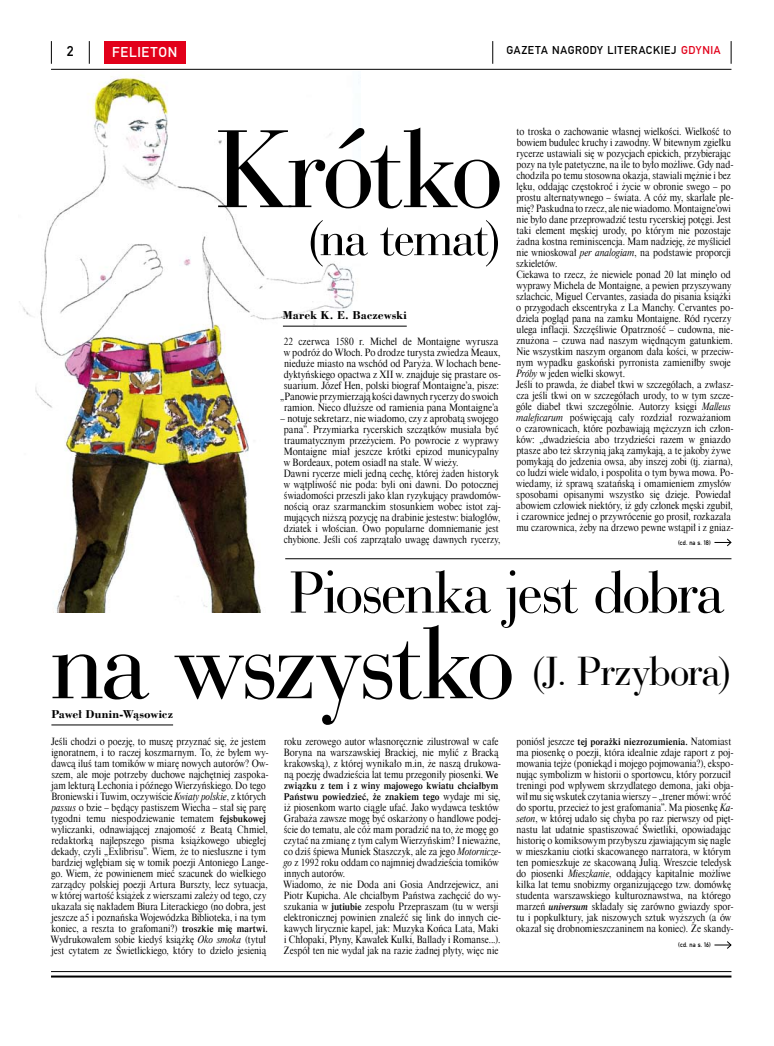
<style>
.page{position:relative;width:774px;height:1046px;background:#fff}
.page>*{position:absolute;margin:0;border:0;box-sizing:border-box;transform-origin:0 0}
.t1{font:116px "Bauer Bodni EU";letter-spacing:-.025em;color:#000}
.t2{font:107px "Bauer Bodni EU";letter-spacing:-.02em;color:#000}
.t3{font:62px "Bauer Bodni EU";letter-spacing:-.02em;color:#000}
.t4{font:52px "Bauer Bodni EU";letter-spacing:-.015em;color:#000}
.t5{font:43px "Bauer Bodni EU";letter-spacing:-.01em;color:#000}
.t6{font:15px "Fette Mit DOT";letter-spacing:.04em;color:#fff}
.t7{font:15px "Fette Mit DOT";color:#000}
.t8{font:700 12px "Bodoni EU";letter-spacing:.005em;color:#000}
.t9{font:12px "Fette Mit DOT";letter-spacing:.04em;color:#000}
.t10{font:10px/11px "Dutch 801 Hd EU";color:#000;scale:.92 1}
.t11{font:10px/11px "Dutch 801 Hd EU";color:#000;text-align:center;scale:.94 1}
.t12{font:10px/11px "Dutch 801 Se Bd EU";letter-spacing:.01em;color:#000;scale:.92 1}
.t13{font:7px "Fette Mit DOT";letter-spacing:.02em;color:#000;scale:.92 1}
.s1{color:#e2001a}
.s2{font-style:italic}
.s3{font-family:"Dutch 801 Se Bd EU"}
.s4{font-family:"Dutch 801 Hd EU"}
.s5{font-family:"Dutch 801 Se Bd EU";font-style:italic}
</style>
<div class="page">
<hr style="left:51px;top:69px;width:680px;height:1px;background:#000">
<svg style="left:51px;top:41px;width:1px;height:23px"></svg>
<svg style="left:492px;top:41px;width:1px;height:23px"></svg>
<svg style="left:89px;top:41px;width:1px;height:23px"></svg>
<svg style="left:731px;top:41px;width:1px;height:23px"></svg>
<div style="left:105px;top:41px;width:81px;height:23px;background:#e2001a"></div>
<hr style="left:51px;top:976px;width:680px;height:2px;background:#000">
<hr style="left:51px;top:971px;width:680px;height:1px;background:#000">
<img style="left:19px;top:75px;width:342px;height:537px">
<hr style="left:283px;top:326px;width:124px;height:1px;background:#000">
<hr style="left:51px;top:725px;width:122px;height:1px;background:#000">
<hr style="left:285px;top:559px;width:446px;height:1px;background:#000">
<svg style="left:714px;top:538px;width:18px;height:9px"></svg>
<svg style="left:714px;top:941px;width:18px;height:8px"></svg>
<h3 class="t7" style="left:67px;top:43px;width:8px">2</h3>
<p class="t9" style="left:506px;top:43px;width:215px">GAZETA NAGRODY LITERACKIEJ <span class="s1">GDYNIA</span></p>
<h3 class="t6" style="left:112px;top:43px;width:66px">FELIETON</h3>
<h1 class="t1" style="left:220px;top:98px;width:284px">Krótko</h1>
<h3 class="t4" style="left:306px;top:206px;width:197px">(na temat)</h3>
<p class="t8" style="left:283px;top:308px;width:125px">Marek K. E. Baczewski</p>
<p class="t11" style="left:280px;top:336px;width:237px">22 czerwca 1580 r. Michel de Montaigne wyrusza w podróż do Włoch. Po drodze turysta zwiedza Meaux, nieduże miasto na wschód od Paryża. W lochach bene&shy;dyktyńskiego opactwa z XII w. znajduje się prastare os&shy;suarium. Józef Hen, polski biograf Montaigne’a, pisze: „Panowie przymierzają kości dawnych rycerzy do swoich ramion. Nieco dłuższe od ramienia pana Montaigne’a</p>
<p class="t11" style="left:284px;top:413px;width:233px;text-align:left;text-indent:-3px">– notuje sekretarz, nie wiadomo, czy z aprobatą swojego pana”. Przymiarka rycerskich szczątków musiała być traumatycznym przeżyciem. Po powrocie z wyprawy Montaigne miał jeszcze krótki epizod municypalny w Bordeaux, potem osiadł na stałe. W wieży.<br>Dawni rycerze mieli jedną cechę, której żaden historyk w wątpliwość nie poda: byli oni dawni. Do potocznej świadomości przeszli jako klan ryzykujący prawdomów&shy;nością oraz szarmanckim stosunkiem wobec istot zaj&shy;mujących niższą pozycję na drabinie jestestw: białogłów, dziatek i włościan. Owo popularne domniemanie jest chybione. Jeśli coś zaprzątało uwagę dawnych rycerzy,</p>
<p class="t10" style="left:516px;top:126px;width:238px">to troska o zachowanie własnej wielkości. Wielkość to bowiem budulec kruchy i zawodny. W bitewnym zgiełku rycerze ustawiali się w pozycjach epickich, przybierając pozy na tyle patetyczne, na ile to było możliwe. Gdy nad&shy;chodziła po temu stosowna okazja, stawiali mężnie i bez lęku, oddając częstokroć i życie w obronie swego – po prostu alternatywnego – świata. A cóż my, skarlałe ple&shy;mię? Paskudna to rzecz, ale nie wiadomo. Montaigne’owi nie było dane przeprowadzić testu rycerskiej potęgi. Jest taki element męskiej urody, po którym nie pozostaje żadna kostna reminiscencja. Mam nadzieję, że myśliciel nie wnioskował <span class="s2">per analogiam</span>, na podstawie proporcji szkieletów.<br>Ciekawa to rzecz, że niewiele ponad 20 lat minęło od wyprawy Michela de Montaigne, a pewien przyszywany szlachcic, Miguel Cervantes, zasiada do pisania książki o przygodach ekscentryka z La Manchy. Cervantes po&shy;dziela pogląd pana na zamku Montaigne. Ród rycerzy ulega inflacji. Szczęśliwie Opatrzność – cudowna, nie&shy;znużona – czuwa nad naszym więdnącym gatunkiem.<br>Nie wszystkim naszym organom dała kości, w przeciw&shy;nym wypadku gaskoński pyrronista zamieniłby swoje <span class="s2">Próby</span> w jeden wielki skowyt.<br>Jeśli to prawda, że diabeł tkwi w szczegółach, a zwłasz&shy;cza jeśli tkwi on w szczegółach urody, to w tym szcze&shy;góle diabeł tkwi szczególnie. Autorzy księgi <span class="s2">Malleus maleficarum</span> poświęcają cały rozdział rozważaniom o czarownicach, które pozbawiają mężczyzn ich człon&shy;ków: „dwadzieścia abo trzydzieści razem w gniazdo ptasze abo też skrzynią jaką zamykają, a te jakoby żywe pomykają do jedzenia owsa, aby inszej zobi (tj. ziarna), co ludzi wiele widało, i pospolita o tym bywa mowa. Po&shy;wiedamy, iż sprawą szatańską i omamieniem zmysłów sposobami opisanymi wszystko się dzieje. Powiedał abowiem człowiek niektóry, iż gdy członek męski zgubił, i czarownice jednej o przywrócenie go prosił, rozkazała mu czarownica, żeby na drzewo pewne wstąpił i z gniaz-</p>
<p class="t13" style="left:678px;top:539px;width:38px">(cd. na s. 18)</p>
<h3 class="t3" style="left:290px;top:554px;width:435px">Piosenka jest dobra</h3>
<h2 class="t2" style="left:51px;top:598px;width:464px">na wszystko</h2>
<h3 class="t5" style="left:531px;top:644px;width:203px">(J. Przybora)</h3>
<p class="t8" style="left:51px;top:707px;width:123px">Paweł Dunin-Wąsowicz</p>
<p class="t10" style="left:51px;top:736px;width:238px">Jeśli chodzi o poezję, to muszę przyznać się, że jestem ignoratnem, i to raczej koszmarnym. To, że byłem wy&shy;dawcą iluś tam tomików w miarę nowych autorów? Ow&shy;szem, ale moje potrzeby duchowe najchętniej zaspoka&shy;jam lekturą Lechonia i późnego Wierzyńskiego. Do tego Broniewski i Tuwim, oczywiście <span class="s2">Kwiaty polskie</span>, z których <span class="s2">passus</span> o bzie – będący pastiszem Wiecha – stał się parę tygodni temu niespodziewanie tematem <span class="s3">fejsbukowej </span>wyliczanki, odnawiającej znajomość z Beatą Chmiel, redaktorką najlepszego pisma książkowego ubiegłej dekady, czyli „Exlibrisu”. Wiem, że to niesłuszne i tym bardziej wgłębiam się w tomik poezji Antoniego Lange&shy;go. Wiem, że powinienem mieć szacunek do wielkiego zarządcy polskiej poezji Artura Burszty, lecz sytuacja, w której wartość książek z wierszami zależy od tego, czy ukazała się nakładem Biura Literackiego (no dobra, jest jeszcze a5 i poznańska Wojewódzka Biblioteka, i na tym koniec, a reszta to grafomani?) <span class="s3">troszkie mię martwi.<br></span>Wydrukowałem sobie kiedyś książkę <span class="s2">Oko smoka</span> (tytuł jest cytatem ze Świetlickiego, który to dzieło jesienią</p>
<p class="t10" style="left:284px;top:736px;width:238px">roku zerowego autor własnoręcznie zilustrował w cafe Boryna na warszawskiej Brackiej, nie mylić z Bracką krakowską), z której wynikało m.in, że naszą drukowa&shy;ną poezję dwadzieścia lat temu przegoniły piosenki. <span class="s3">We</span></p>
<p class="t12" style="left:284px;top:780px;width:237px">związku z tem i z winy majowego kwiatu chciałbym<br>Państwu powiedzieć, że znakiem tego <span class="s4">wydaje mi się,</span></p>
<p class="t10" style="left:283px;top:802px;width:238px">iż piosenkom warto ciągle ufać. Jako wydawca tesktów Grabaża zawsze mogę być oskarżony o handlowe podej&shy;ście do tematu, ale cóż mam poradzić na to, że mogę go czytać na zmianę z tym całym Wierzyńskim? I nieważne, co dziś śpiewa Muniek Staszczyk, ale za jego <span class="s2">Motornicze&shy;go</span> z 1992 roku oddam co najmniej dwadzieścia tomików innych autorów.<br>Wiadomo, że nie Doda ani Gosia Andrzejewicz, ani Piotr Kupicha. Ale chciałbym Państwa zachęcić do wy&shy;szukania w <span class="s3">jutiubie</span> zespołu Przepraszam (tu w wersji elektronicznej powinien znaleźć się link do innych cie&shy;kawych lirycznie kapel, jak: Muzyka Końca Lata, Maki i Chłopaki, Płyny, Kawałek Kulki, Ballady i Romanse...).<br>Zespół ten nie wydał jak na razie żadnej płyty, więc nie</p>
<p class="t12" style="left:516px;top:736px;width:235px"><span class="s4">poniósł jeszcze</span> tej porażki niezrozumienia. <span class="s4">Natomiast</span></p>
<p class="t10" style="left:516px;top:747px;width:238px">ma piosenkę o poezji, która idealnie zdaje raport z poj&shy;mowania tejże (poniekąd i mojego pojmowania?), ekspo&shy;nując symbolizm w historii o sportowcu, który porzucił treningi pod wpływem skrzydlatego demona, jaki obja&shy;wił mu się wskutek czytania wierszy – „trener mówi: wróć do sportu, przecież to jest grafomania”. Ma piosenkę <span class="s2">Ka&shy;seton</span>, w której udało się chyba po raz pierwszy od pięt&shy;nastu lat udatnie spastiszować Świetliki, opowiadając historię o komiksowym przybyszu zjawiającym się nagle w mieszkaniu ciotki skacowanego narratora, w którym ten pomieszkuje ze skacowaną Julią. Wreszcie teledysk do piosenki <span class="s2">Mieszkanie</span>, oddający kapitalnie możliwe kilka lat temu snobizmy organizującego tzw. domówkę studenta warszawskiego kulturoznawstwa, na którego marzeń <span class="s5">universum</span> składały się zarówno gwiazdy spor&shy;tu i popkulktury, jak niszowych sztuk wyższych (a ów okazał się drobnomieszczaninem na koniec). Ze skandy-</p>
<p class="t13" style="left:678px;top:941px;width:38px">(cd. na s. 16)</p>
</div>
